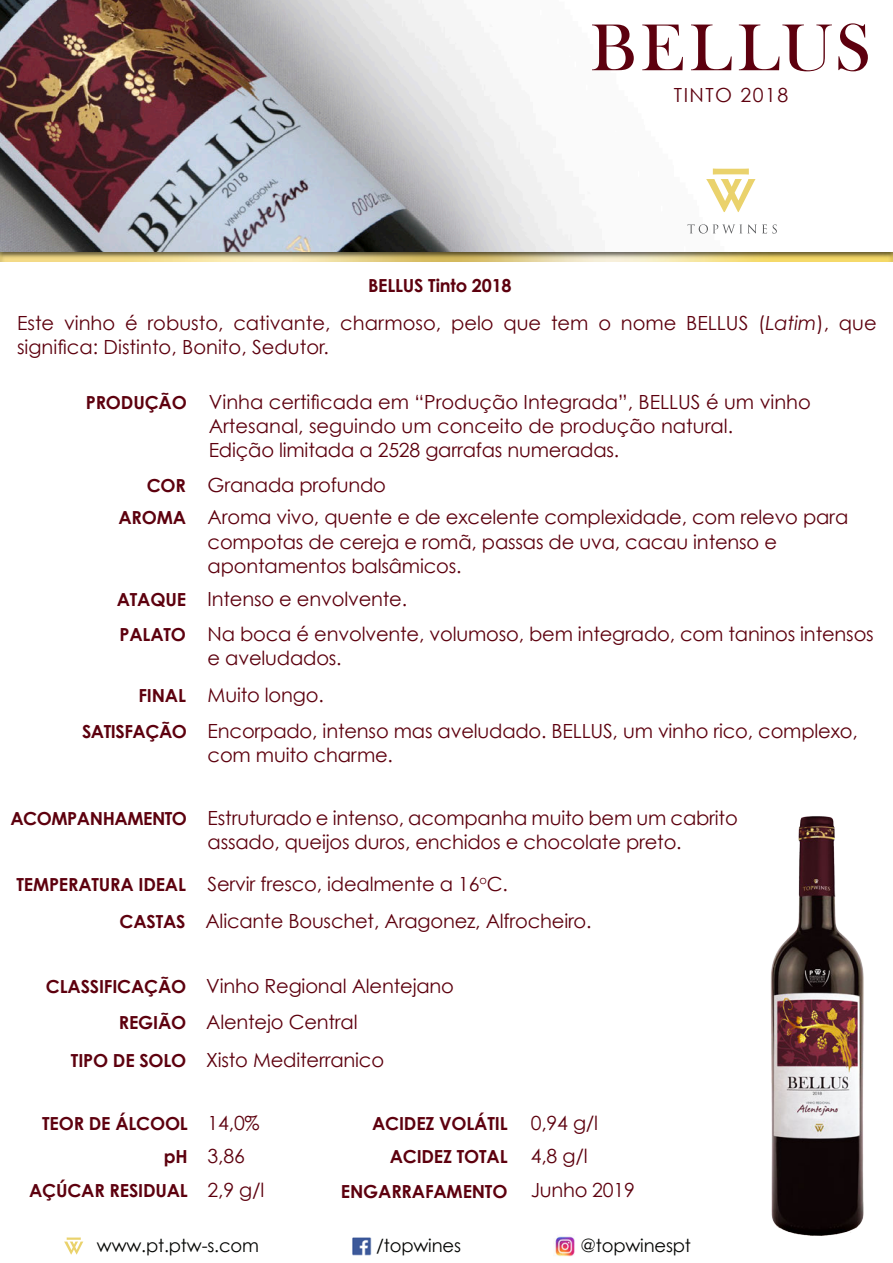
<style>
.page{position:relative;width:893px;height:1263px;background:#fff}
.page>*{position:absolute;margin:0;border:0;box-sizing:border-box;transform-origin:0 0}
.t1{font:19.5px/24px "Century Gothic";letter-spacing:-.01em;color:#5d000e}
.t2{font:19.5px "Century Gothic";letter-spacing:.075em;color:#5d000e}
.t3{font:700 18px "Century Gothic";letter-spacing:-.01em;color:#5d000e}
.t4{font:18px "Century Gothic";letter-spacing:-.01em;color:#040503}
.s1{font-style:italic}
</style>
<div class="page">
<img style="left:0;top:0;width:857px;height:252px">
<svg style="left:706px;top:169px;width:49px;height:43px"></svg>
<svg style="left:687px;top:224px;width:90px;height:10px"></svg>
<img style="left:0;top:252px;width:893px;height:10px">
<img style="left:771px;top:816px;width:93px;height:420px">
<svg style="left:592px;top:25px;width:42px;height:45px"></svg>
<svg style="left:642px;top:25px;width:41px;height:45px"></svg>
<svg style="left:691px;top:25px;width:41px;height:45px"></svg>
<svg style="left:739px;top:25px;width:93px;height:46px"></svg>
<svg style="left:838px;top:23px;width:30px;height:48px"></svg>
<img style="left:352px;top:1237px;width:20px;height:19px">
<img style="left:553px;top:1236px;width:22px;height:21px">
<svg style="left:64px;top:1237px;width:19px;height:17px"></svg>
<p class="t3" style="left:368px;top:274px;width:145px">BELLUS Tinto 2018</p>
<p class="t2" style="left:674px;top:83px;width:116px">TINTO 2018</p>
<p class="t1" style="left:17px;top:310px;width:861px">Este vinho é robusto, cativante, charmoso, pelo que tem o nome BELLUS (<span class="s1">Latim</span>), que</p>
<p class="t1" style="left:17px;top:334px;width:313px">significa: Distinto, Bonito, Sedutor.</p>
<p class="t3" style="left:86px;top:391px;width:102px">PRODUÇÃO</p>
<p class="t1" style="left:209px;top:390px;width:604px">Vinha certificada em “Produção Integrada”, BELLUS é um vinho</p>
<p class="t1" style="left:209px;top:414px;width:526px">Artesanal, seguindo um conceito de produção natural.</p>
<p class="t1" style="left:209px;top:438px;width:412px">Edição limitada a 2528 garrafas numeradas.</p>
<p class="t3" style="left:147px;top:474px;width:41px">COR</p>
<p class="t3" style="left:118px;top:507px;width:69px">AROMA</p>
<p class="t1" style="left:208px;top:472px;width:180px">Granada profundo</p>
<p class="t1" style="left:208px;top:505px;width:642px">Aroma vivo, quente e de excelente complexidade, com relevo para compotas de cereja e romã, passas de uva, cacau intenso e</p>
<p class="t1" style="left:208px;top:553px;width:255px">apontamentos balsâmicos.</p>
<p class="t3" style="left:117px;top:588px;width:71px">ATAQUE</p>
<p class="t3" style="left:120px;top:623px;width:68px">PALATO</p>
<p class="t3" style="left:139px;top:684px;width:49px">FINAL</p>
<p class="t1" style="left:208px;top:587px;width:201px">Intenso e envolvente.</p>
<p class="t1" style="left:208px;top:622px;width:668px">Na boca é envolvente, volumoso, bem integrado, com taninos intensos e aveludados.</p>
<p class="t1" style="left:208px;top:682px;width:118px">Muito longo.</p>
<p class="t3" style="left:82px;top:720px;width:107px">SATISFAÇÃO</p>
<p class="t1" style="left:208px;top:719px;width:652px">Encorpado, intenso mas aveludado. BELLUS, um vinho rico, complexo, com muito charme.</p>
<p class="t3" style="left:10px;top:807px;width:178px">ACOMPANHAMENTO</p>
<p class="t1" style="left:208px;top:806px;width:532px">Estruturado e intenso, acompanha muito bem um cabrito assado, queijos duros, enchidos e chocolate preto.</p>
<p class="t3" style="left:16px;top:873px;width:171px">TEMPERATURA IDEAL</p>
<p class="t1" style="left:208px;top:871px;width:302px">Servir fresco, idealmente a 16<sup>o</sup>C.</p>
<p class="t3" style="left:120px;top:910px;width:68px">CASTAS</p>
<p class="t1" style="left:205px;top:909px;width:388px">Alicante Bouschet, Aragonez, Alfrocheiro.</p>
<p class="t3" style="left:46px;top:975px;width:142px">CLASSIFICAÇÃO</p>
<p class="t3" style="left:119px;top:1011px;width:69px">REGIÃO</p>
<p class="t3" style="left:71px;top:1049px;width:117px">TIPO DE SOLO</p>
<p class="t1" style="left:206px;top:974px;width:249px">Vinho Regional Alentejano</p>
<p class="t1" style="left:206px;top:1009px;width:153px">Alentejo Central</p>
<p class="t1" style="left:206px;top:1047px;width:179px">Xisto Mediterranico</p>
<p class="t3" style="left:42px;top:1112px;width:147px">TEOR DE ÁLCOOL</p>
<p class="t3" style="left:372px;top:1112px;width:137px">ACIDEZ VOLÁTIL</p>
<p class="t3" style="left:164px;top:1145px;width:25px">pH</p>
<p class="t3" style="left:390px;top:1145px;width:119px">ACIDEZ TOTAL</p>
<p class="t3" style="left:29px;top:1179px;width:160px">AÇÚCAR RESIDUAL</p>
<p class="t3" style="left:341px;top:1180px;width:168px">ENGARRAFAMENTO</p>
<p class="t1" style="left:208px;top:1111px;width:54px">14,0%</p>
<p class="t1" style="left:531px;top:1111px;width:69px">0,94 g/l</p>
<p class="t1" style="left:208px;top:1144px;width:39px">3,86</p>
<p class="t1" style="left:531px;top:1144px;width:58px">4,8 g/l</p>
<p class="t1" style="left:208px;top:1177px;width:58px">2,9 g/l</p>
<p class="t1" style="left:531px;top:1177px;width:106px">Junho 2019</p>
<p class="t4" style="left:97px;top:1235px;width:164px">www.pt.ptw-s.com</p>
<p class="t4" style="left:376px;top:1235px;width:86px">/topwines</p>
<p class="t4" style="left:580px;top:1235px;width:112px">@topwinespt</p>
</div>
